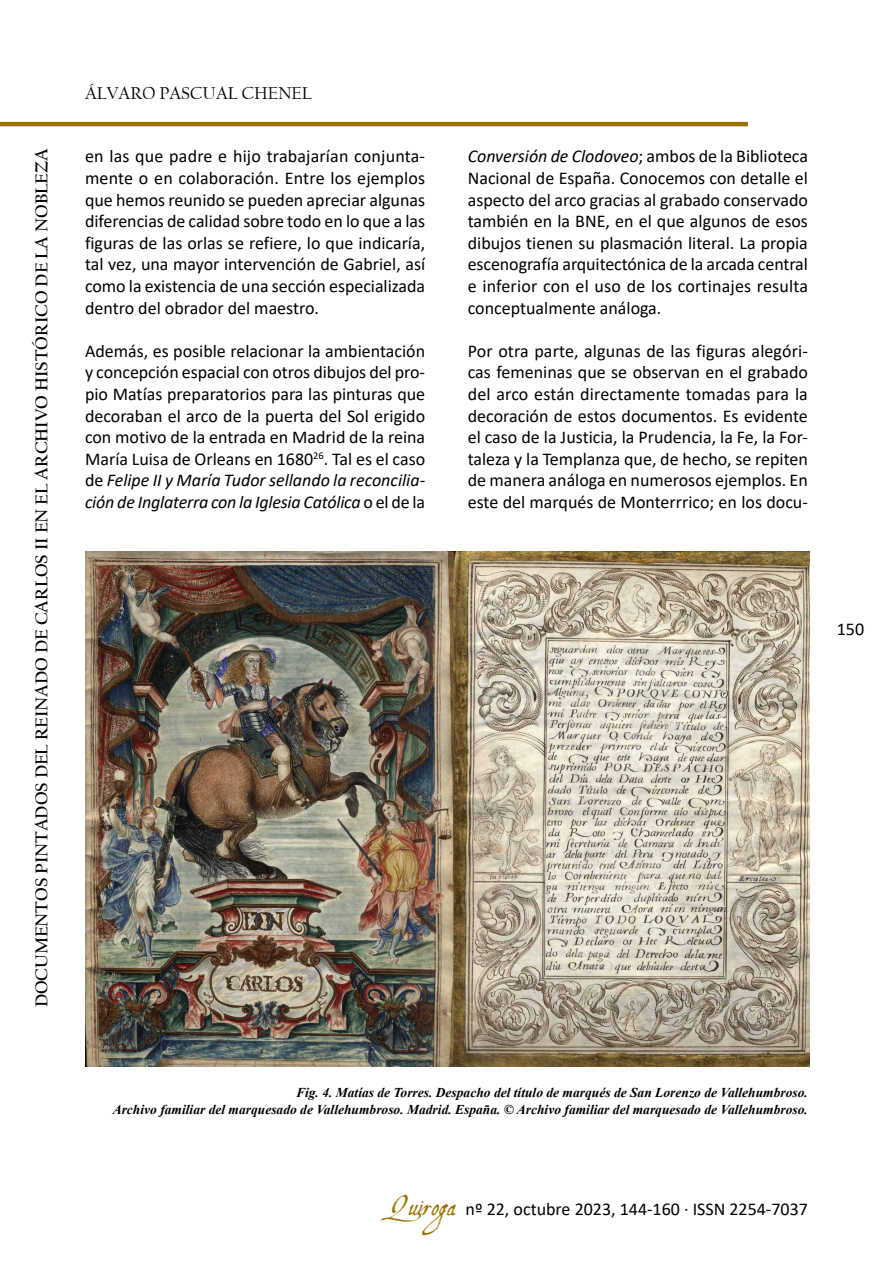
<style>
.page{position:relative;width:893px;height:1263px;background:#fff}
.page>*{position:absolute;margin:0;border:0;box-sizing:border-box;transform-origin:0 0}
.t1{font:18px/21.6px "Calibri";color:#000;text-align:justify}
.t2{font:700 18px "Californian FB";color:#000}
.t3{font:18px "Californian FB";color:#000}
.t4{font:italic 700 13.5px/16.2px "Times New Roman";color:#000;text-align:right}
.s1{font-style:italic}
.s2{font-family:"Aquiline";font-size:27px;color:#9b7305}
</style>
<div class="page">
<hr style="left:0;top:122px;width:748px;height:4px;background:#9b7305">
<img style="left:85px;top:551px;width:724px;height:515px">
<p class="t2" style="left:31px;top:1007px;width:860px;rotate:-90deg">DOCUMENTOS PINTADOS DEL REINADO DE CARLOS II EN EL ARCHIVO HISTÓRICO DE LA NOBLEZA</p>
<p class="t3" style="left:85px;top:83px;width:35px">ÁLVAR</p>
<p class="t3" style="left:143px;top:83px;width:112px">O PAS CUAL CHENE</p>
<p class="t3" style="left:302px;top:83px;width:11px">L</p>
<p class="t1" style="left:85px;top:145px;width:342px">en las que padre e hijo trabajarían conjunta&shy;mente o en colaboración. Entre los ejemplos que hemos reunido se pueden apreciar algunas diferencias de calidad sobre todo en lo que a las figuras de las orlas se refiere, lo que indicaría, tal vez, una mayor intervención de Gabriel, así como la existencia de una sección especializada dentro del obrador del maestro.</p>
<p class="t1" style="left:85px;top:339px;width:342px">Además, es posible relacionar la ambientación y concepción espacial con otros dibujos del pro&shy;pio Matías preparatorios para las pinturas que decoraban el arco de la puerta del Sol erigido con motivo de la entrada en Madrid de la reina María Luisa de Orleans en 1680<sup>26</sup>. Tal es el caso de <span class="s1">Felipe II y María Tudor sellando la reconcilia&shy;ción de Inglaterra con la Iglesia Católica</span> o el de la</p>
<p class="t1" style="left:468px;top:145px;width:342px"><span class="s1">Conversión de Clodoveo</span>; ambos de la Biblioteca Nacional de España. Conocemos con detalle el aspecto del arco gracias al grabado conservado también en la BNE, en el que algunos de esos dibujos tienen su plasmación literal. La propia escenografía arquitectónica de la arcada central e inferior con el uso de los cortinajes resulta conceptualmente análoga.</p>
<p class="t1" style="left:468px;top:339px;width:342px">Por otra parte, algunas de las figuras alegóri&shy;cas femeninas que se observan en el grabado del arco están directamente tomadas para la decoración de estos documentos. Es evidente el caso de la Justicia, la Prudencia, la Fe, la For&shy;taleza y la Templanza que, de hecho, se repiten de manera análoga en numerosos ejemplos. En este del marqués de Monterrrico; en los docu-</p>
<p class="t1" style="left:837px;top:617px;width:29px">150</p>
<p class="t4" style="left:113px;top:1084px;width:697px">Fig. 4. Matías de Torres. Despacho del título de marqués de San Lorenzo de Vallehumbroso.<br>Archivo familiar del marquesado de Vallehumbroso. Madrid. España. © Archivo familiar del marquesado de Vallehumbroso.</p>
<p class="t1" style="left:389px;top:1198px;width:420px"><span class="s2">Quiroga</span> nº 22, octubre 2023, 144-160 · ISSN 2254-7037</p>
</div>
